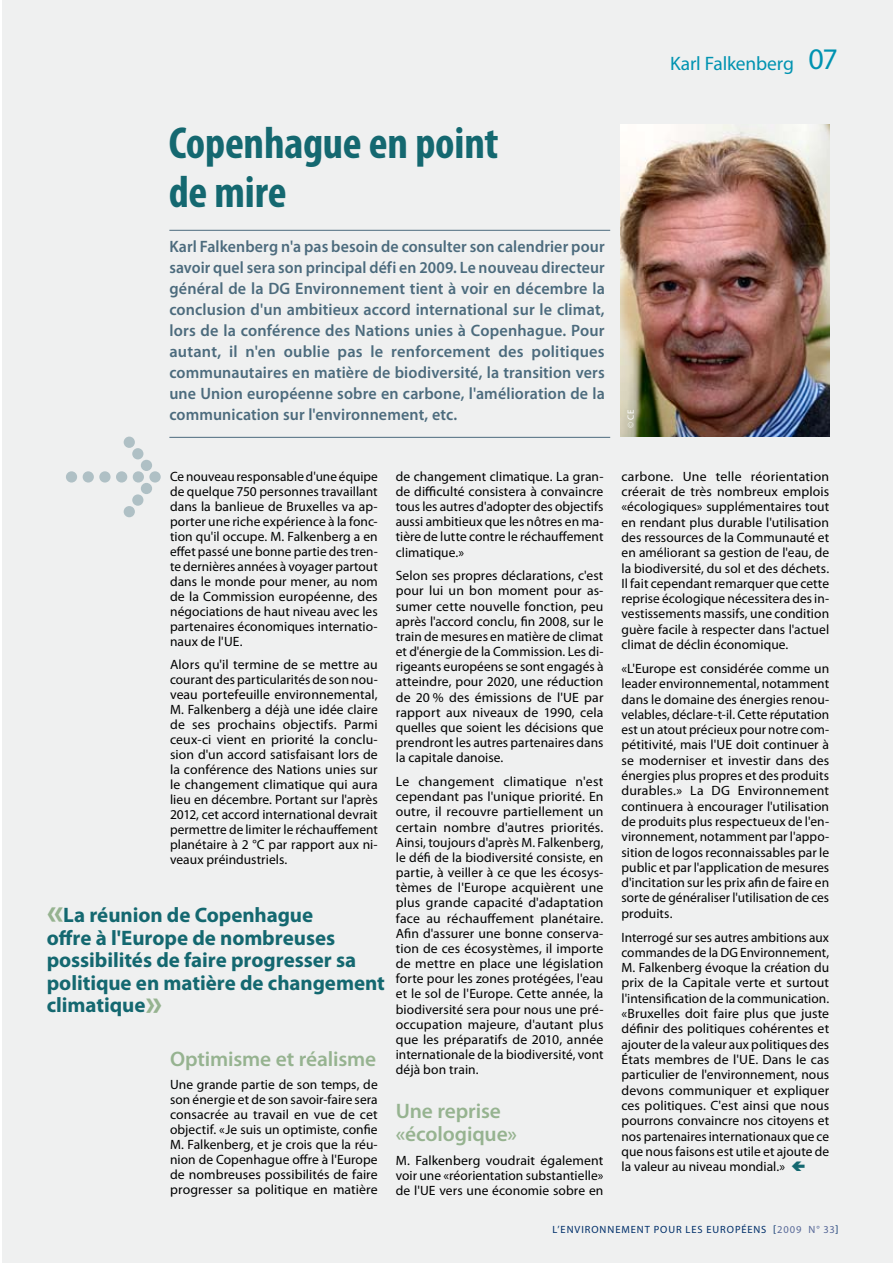
<style>
.page{position:relative;width:893px;height:1263px;background:#fff}
.page>*{position:absolute;margin:0;border:0;box-sizing:border-box;transform-origin:0 0}
.t1{font:700 condensed 45px/48px "Myriad Pro";letter-spacing:-.005em;color:#146870}
.t2{font:700 21px/22.5px "Myriad Pro";letter-spacing:-.005em;color:#146870}
.t3{font:600 21px/22.6px "Myriad Pro";letter-spacing:-.005em;color:#96b390}
.t4{font:19.5px "Myriad Pro";letter-spacing:-.01em;color:#0093b1}
.t5{font:600 16.5px/21px "Myriad Pro";letter-spacing:.005em;color:#4c6b7d;text-align:justify;scale:.96 1}
.t6{font:13.5px/15.3px "Myriad Pro";letter-spacing:.005em;color:#000;text-align:justify}
.t7{font:10.5px "Myriad Pro";color:#002f6a}
.t8{font:10.5px "Myriad Pro";letter-spacing:.085em;color:#576898}
.t9{font:9px "Myriad Pro";color:#fff}
.s1{font-size:30px}
.s2{font-weight:300}
.s3{font-size:37.5px;color:#96b390}
.s4{color:#002f6a}
</style>
<div class="page">
<div style="left:2px;top:0;width:891px;height:1263px;background:#eff0f0"></div>
<img style="left:621px;top:125px;width:208px;height:312px">
<hr style="left:169px;top:230px;width:441px;height:1px;background:#4c6b7d">
<hr style="left:169px;top:437px;width:441px;height:1px;background:#4c6b7d">
<svg style="left:66px;top:437px;width:95px;height:80px"></svg>
<h3 class="t4" style="left:670px;top:51px;width:169px">Karl Falkenberg <span class="s1">07</span></h3>
<h1 class="t1" style="left:169px;top:119px;width:331px">Copenhague en point de mire</h1>
<p class="t5" style="left:169px;top:235px;width:455px">Karl Falkenberg n'a pas besoin de consulter son calendrier pour savoir quel sera son principal défi en 2009. Le nouveau directeur général de la DG Environnement tient à voir en décembre la conclusion d'un ambitieux accord international sur le climat, lors de la conférence des Nations unies à Copenhague. Pour autant, il n'en oublie pas le renforcement des politiques communautaires en matière de biodiversité, la transition vers une Union européenne sobre en carbone, l'amélioration de la communication sur l'environnement, etc.</p>
<p class="t9" style="left:625px;top:428px;width:19px;rotate:-90deg"><span class="s2">©</span> CE</p>
<p class="t6" style="left:170px;top:468px;width:209px">Ce nouveau responsable d'une équipe de quelque 750 personnes travaillant dans la banlieue de Bruxelles va ap&shy;porter une riche expérience à la fonc&shy;tion qu'il occupe. M. Falkenberg a en effet passé une bonne partie des tren&shy;te dernières années à voyager partout dans le monde pour mener, au nom de la Commission européenne, des négociations de haut niveau avec les partenaires économiques internatio&shy;naux de l'UE.</p>
<p class="t6" style="left:170px;top:657px;width:209px">Alors qu'il termine de se mettre au courant des particularités de son nou&shy;veau portefeuille environnemental, M. Falkenberg a déjà une idée claire de ses prochains objectifs. Parmi ceux-ci vient en priorité la conclu&shy;sion d'un accord satisfaisant lors de la conférence des Nations unies sur le changement climatique qui aura lieu en décembre. Portant sur l'après 2012, cet accord international devrait permettre de limiter le réchauffement planétaire à 2 °C par rapport aux ni&shy;veaux préindustriels.</p>
<h2 class="t2" style="left:47px;top:903px;width:340px"><span class="s3">«</span>La réunion de Copenhague<br>offre à l'Europe de nombreuses possibilités de faire progresser sa politique en matière de changement climatique<span class="s3">»</span></h2>
<h2 class="t3" style="left:170px;top:1047px;width:208px">Optimisme et réalisme</h2>
<p class="t6" style="left:170px;top:1077px;width:209px">Une grande partie de son temps, de son énergie et de son savoir-faire sera consacrée au travail en vue de cet objectif. «Je suis un optimiste, confie M. Falkenberg, et je crois que la réu&shy;nion de Copenhague offre à l'Europe de nombreuses possibilités de faire progresser sa politique en matière</p>
<p class="t6" style="left:396px;top:468px;width:209px">de changement climatique. La gran&shy;de difficulté consistera à convaincre tous les autres d'adopter des objectifs aussi ambitieux que les nôtres en ma&shy;tière de lutte contre le réchauffement climatique.»</p>
<p class="t6" style="left:396px;top:568px;width:209px">Selon ses propres déclarations, c'est pour lui un bon moment pour as&shy;sumer cette nouvelle fonction, peu après l'accord conclu, fin 2008, sur le train de mesures en matière de climat et d'énergie de la Commission. Les di&shy;rigeants européens se sont engagés à atteindre, pour 2020, une réduction de 20 % des émissions de l'UE par rapport aux niveaux de 1990, cela quelles que soient les décisions que prendront les autres partenaires dans la capitale danoise.</p>
<p class="t6" style="left:396px;top:774px;width:209px">Le changement climatique n'est cependant pas l'unique priorité. En outre, il recouvre partiellement un certain nombre d'autres priorités.<br>Ainsi, toujours d'après M. Falkenberg, le défi de la biodiversité consiste, en partie, à veiller à ce que les écosys&shy;tèmes de l'Europe acquièrent une plus grande capacité d'adaptation face au réchauffement planétaire.<br>Afin d'assurer une bonne conserva&shy;tion de ces écosystèmes, il importe de mettre en place une législation forte pour les zones protégées, l'eau et le sol de l'Europe. Cette année, la biodiversité sera pour nous une pré&shy;occupation majeure, d'autant plus que les préparatifs de 2010, année internationale de la biodiversité, vont déjà bon train.</p>
<h2 class="t3" style="left:396px;top:1099px;width:123px">Une reprise «écologique»</h2>
<p class="t6" style="left:396px;top:1152px;width:209px">M. Falkenberg voudrait également voir une «réorientation substantielle» de l'UE vers une économie sobre en</p>
<p class="t6" style="left:621px;top:468px;width:209px">carbone. Une telle réorientation créerait de très nombreux emplois «écologiques» supplémentaires tout en rendant plus durable l'utilisation des ressources de la Communauté et en améliorant sa gestion de l'eau, de la biodiversité, du sol et des déchets.<br>Il fait cependant remarquer que cette reprise écologique nécessitera des in&shy;vestissements massifs, une condition guère facile à respecter dans l'actuel climat de déclin économique.</p>
<p class="t6" style="left:621px;top:660px;width:209px">«L'Europe est considérée comme un leader environnemental, notamment dans le domaine des énergies renou&shy;velables, déclare-t-il. Cette réputation est un atout précieux pour notre com&shy;pétitivité, mais l'UE doit continuer à se moderniser et investir dans des énergies plus propres et des produits durables.» La DG Environnement continuera à encourager l'utilisation de produits plus respectueux de l'en&shy;vironnement, notamment par l'appo&shy;sition de logos reconnaissables par le public et par l'application de mesures d'incitation sur les prix afin de faire en sorte de généraliser l'utilisation de ces produits.</p>
<p class="t6" style="left:621px;top:929px;width:209px">Interrogé sur ses autres ambitions aux commandes de la DG Environnement, M. Falkenberg évoque la création du prix de la Capitale verte et surtout l'intensification de la communication. «Bruxelles doit faire plus que juste définir des politiques cohérentes et ajouter de la valeur aux politiques des États membres de l'UE. Dans le cas particulier de l'environnement, nous devons communiquer et expliquer ces politiques. C'est ainsi que nous pourrons convaincre nos citoyens et nos partenaires internationaux que ce que nous faisons est utile et ajoute de la valeur au niveau mondial.»</p>
<p class="t7" style="left:553px;top:1223px;width:22px">L’Environnement</p>
<p class="t7" style="left:654px;top:1223px;width:8px">pour</p>
<p class="t7" style="left:686px;top:1223px;width:7px">les</p>
<p class="t7" style="left:707px;top:1223px;width:14px">Européens</p>
<p class="t8" style="left:773px;top:1223px;width:67px"><span class="s4">[</span>2009 n ° 33<span class="s4">]</span></p>
</div>
